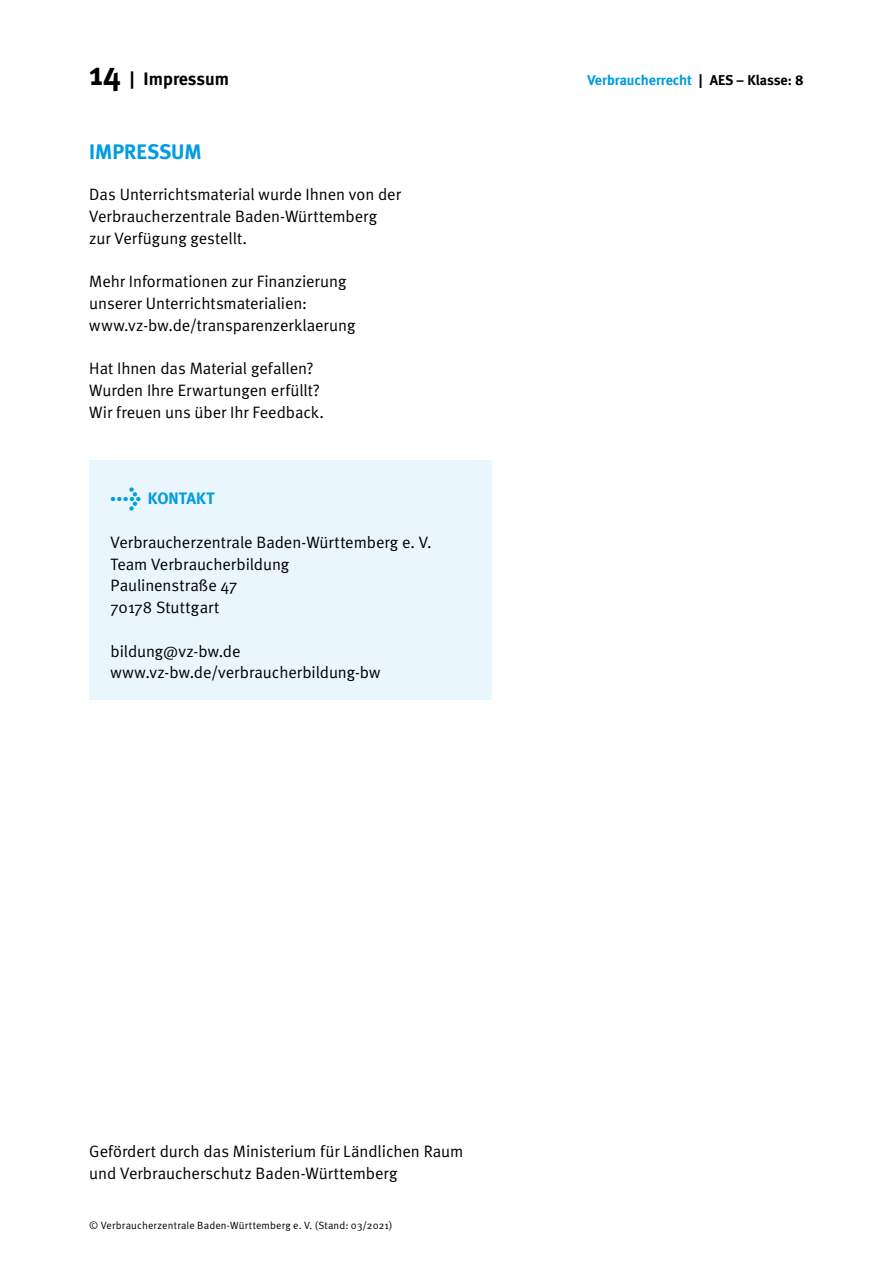
<style>
.page{position:relative;width:893px;height:1263px;background:#fff}
.page>*{position:absolute;margin:0;border:0;box-sizing:border-box;transform-origin:0 0}
.t1{font:700 21px "Meta";letter-spacing:-.005em;color:#009ce1}
.t2{font:700 18px "Meta";letter-spacing:-.005em;color:#000}
.t3{font:16.5px/21.8px "Meta Normal";letter-spacing:-.005em;color:#000}
.t4{font:700 16.5px "Meta";letter-spacing:.005em;color:#009ce1}
.t5{font:700 14.25px "Meta";color:#009ce1}
.t6{font:10.5px "Meta Normal";letter-spacing:.015em;color:#000}
.s1{font-size:33px}
.s2{font-family:"Meta Bold Expert";font-weight:400;font-size:25.5px}
.s3{color:#000}
</style>
<div class="page">
<div style="left:89px;top:460px;width:403px;height:240px;background:#eaf6fe"></div>
<p class="t2" style="left:89px;top:68px;width:141px"><span class="s1">14</span> | Impressum</p>
<p class="t1" style="left:89px;top:139px;width:114px">IMPRESSUM</p>
<p class="t3" style="left:89px;top:183px;width:313px">Das Unterrichtsmaterial wurde Ihnen von der<br>Verbraucherzentrale Baden-Württemberg zur Verfügung gestellt.</p>
<p class="t3" style="left:89px;top:270px;width:268px">Mehr Informationen zur Finanzierung unserer Unterrichtsmaterialien: www.vz-bw.de/transparenzerklaerung</p>
<p class="t3" style="left:89px;top:357px;width:236px">Hat Ihnen das Material gefallen?<br>Wurden Ihre Erwartungen erfüllt?<br>Wir freuen uns über Ihr Feedback.</p>
<p class="t4" style="left:111px;top:489px;width:106px"><span class="s2">l</span> KONTAKT</p>
<p class="t3" style="left:111px;top:531px;width:323px">Verbraucherzentrale Baden-Württemberg e. V.<br>Team Verbraucherbildung<br>Paulinenstraße 47<br>70178 Stuttgart</p>
<p class="t3" style="left:111px;top:640px;width:271px">bildung@vz-bw.de www.vz-bw.de/verbraucherbildung-bw</p>
<p class="t5" style="left:587px;top:72px;width:218px">Verbraucherrecht <span class="s3">| AES – Klasse: 8</span></p>
<p class="t3" style="left:89px;top:1140px;width:376px">Gefördert durch das Ministerium für Ländlichen Raum und Verbraucherschutz Baden-Württemberg</p>
<p class="t6" style="left:89px;top:1219px;width:305px">© Verbraucherzentrale Baden-Württemberg e. V. (Stand: 03/2021)</p>
</div>
